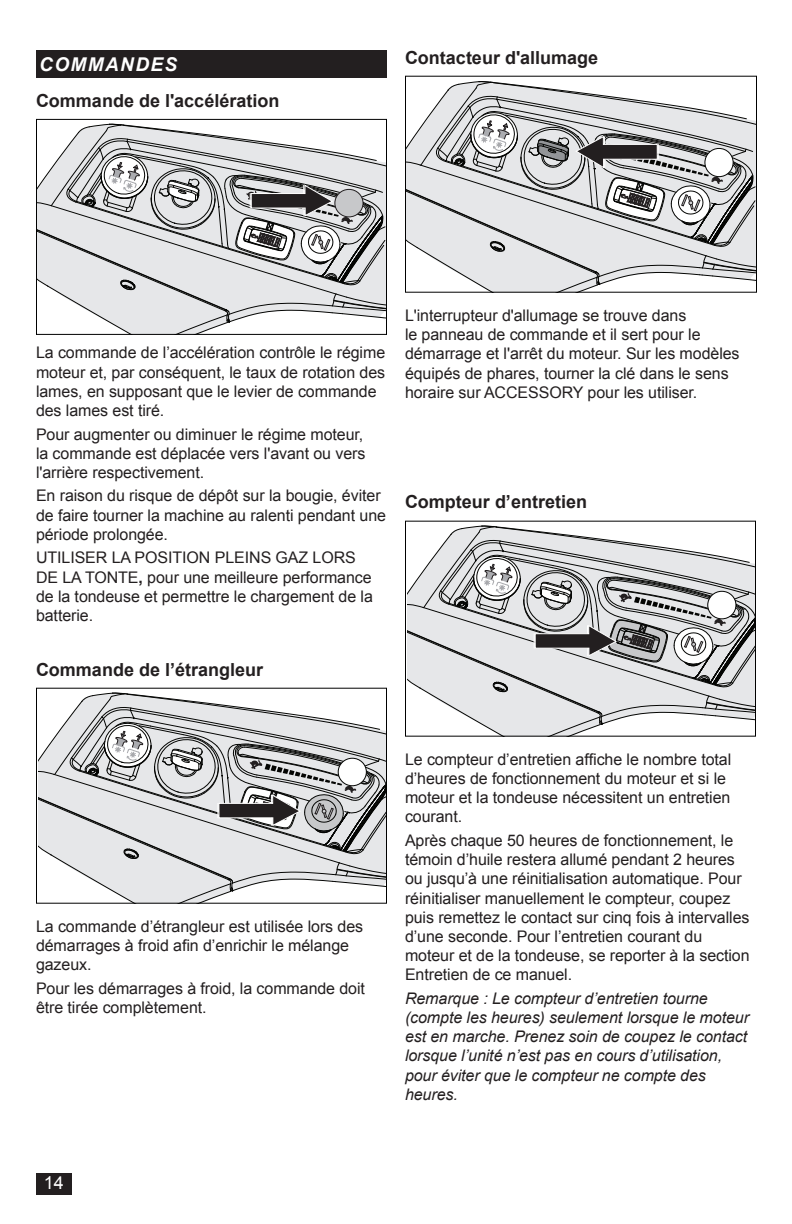
<style>
.page{position:relative;width:792px;height:1224px;background:#fff}
.page>*{position:absolute;margin:0;border:0;box-sizing:border-box;transform-origin:0 0}
.t1{font:italic 700 19px "Arial";letter-spacing:.075em;color:#fff}
.t2{font:700 18px "Arial";color:#231f20}
.t3{font:18px "Arial";color:#fff}
.t4{font:16px/19.2px "Arial";letter-spacing:-.005em;color:#231f20}
.t5{font:italic 16px/19.2px "Arial";letter-spacing:-.005em;color:#231f20}
.s1{font-weight:700}
</style>
<div class="page">
<div style="left:36px;top:1174px;width:35px;height:21px;background:#231f20"></div>
<div style="left:36px;top:50px;width:351px;height:28px;background:#231f20"></div>
<svg style="left:38px;top:123px;width:347px;height:210px"></svg>
<div style="left:36px;top:119px;width:351px;height:216px;border:1px solid #000"></div>
<svg style="left:408px;top:525px;width:346px;height:210px"></svg>
<div style="left:405px;top:521px;width:351px;height:216px;border:1px solid #000"></div>
<svg style="left:407px;top:81px;width:348px;height:210px"></svg>
<div style="left:405px;top:76px;width:352px;height:217px;border:1px solid #000"></div>
<svg style="left:39px;top:692px;width:346px;height:210px"></svg>
<div style="left:36px;top:688px;width:351px;height:216px;border:1px solid #000"></div>
<p class="t1" style="left:39px;top:52px;width:140px">COMMANDES</p>
<p class="t2" style="left:36px;top:88px;width:245px">Commande de l'accélération</p>
<p class="t2" style="left:405px;top:45px;width:195px">Contacteur d'allumage</p>
<p class="t4" style="left:36px;top:343px;width:351px">La commande de l’accélération contrôle le régime moteur et, par conséquent, le taux de rotation des lames, en supposant que le levier de commande des lames est tiré.</p>
<p class="t4" style="left:36px;top:424px;width:331px">Pour augmenter ou diminuer le régime moteur, la commande est déplacée vers l'avant ou vers l'arrière respectivement.</p>
<p class="t4" style="left:36px;top:486px;width:352px">En raison du risque de dépôt sur la bougie, éviter de faire tourner la machine au ralenti pendant une période prolongée.</p>
<p class="t4" style="left:36px;top:548px;width:338px">UTILISER LA POSITION PLEINS GAZ LORS DE LA TONTE<span class="s1">,</span> pour une meilleure performance de la tondeuse et permettre le chargement de la batterie.</p>
<p class="t2" style="left:36px;top:657px;width:229px">Commande de l’étrangleur</p>
<p class="t4" style="left:405px;top:306px;width:336px">L'interrupteur d'allumage se trouve dans<br>le panneau de commande et il sert pour le démarrage et l'arrêt du moteur. Sur les modèles équipés de phares, tourner la clé dans le sens horaire sur ACCESSORY pour les utiliser.</p>
<p class="t2" style="left:405px;top:490px;width:184px">Compteur d’entretien</p>
<p class="t4" style="left:36px;top:917px;width:329px">La commande d’étrangleur est utilisée lors des démarrages à froid afin d’enrichir le mélange gazeux.</p>
<p class="t4" style="left:36px;top:979px;width:331px">Pour les démarrages à froid, la commande doit être tirée complètement.</p>
<p class="t4" style="left:405px;top:750px;width:328px">Le compteur d’entretien affiche le nombre total d’heures de fonctionnement du moteur et si le moteur et la tondeuse nécessitent un entretien courant.</p>
<p class="t4" style="left:405px;top:831px;width:346px">Après chaque 50 heures de fonctionnement, le témoin d’huile restera allumé pendant 2 heures ou jusqu’à une réinitialisation automatique. Pour réinitialiser manuellement le compteur, coupez puis remettez le contact sur cinq fois à intervalles d’une seconde. Pour l’entretien courant du moteur et de la tondeuse, se reporter à la section Entretien de ce manuel.</p>
<p class="t5" style="left:405px;top:989px;width:346px">Remarque : Le compteur d’entretien tourne (compte les heures) seulement lorsque le moteur est en marche. Prenez soin de coupez le contact lorsque l’unité n’est pas en cours d’utilisation, pour éviter que le compteur ne compte des heures.</p>
<p class="t3" style="left:44px;top:1171px;width:22px">14</p>
</div>
